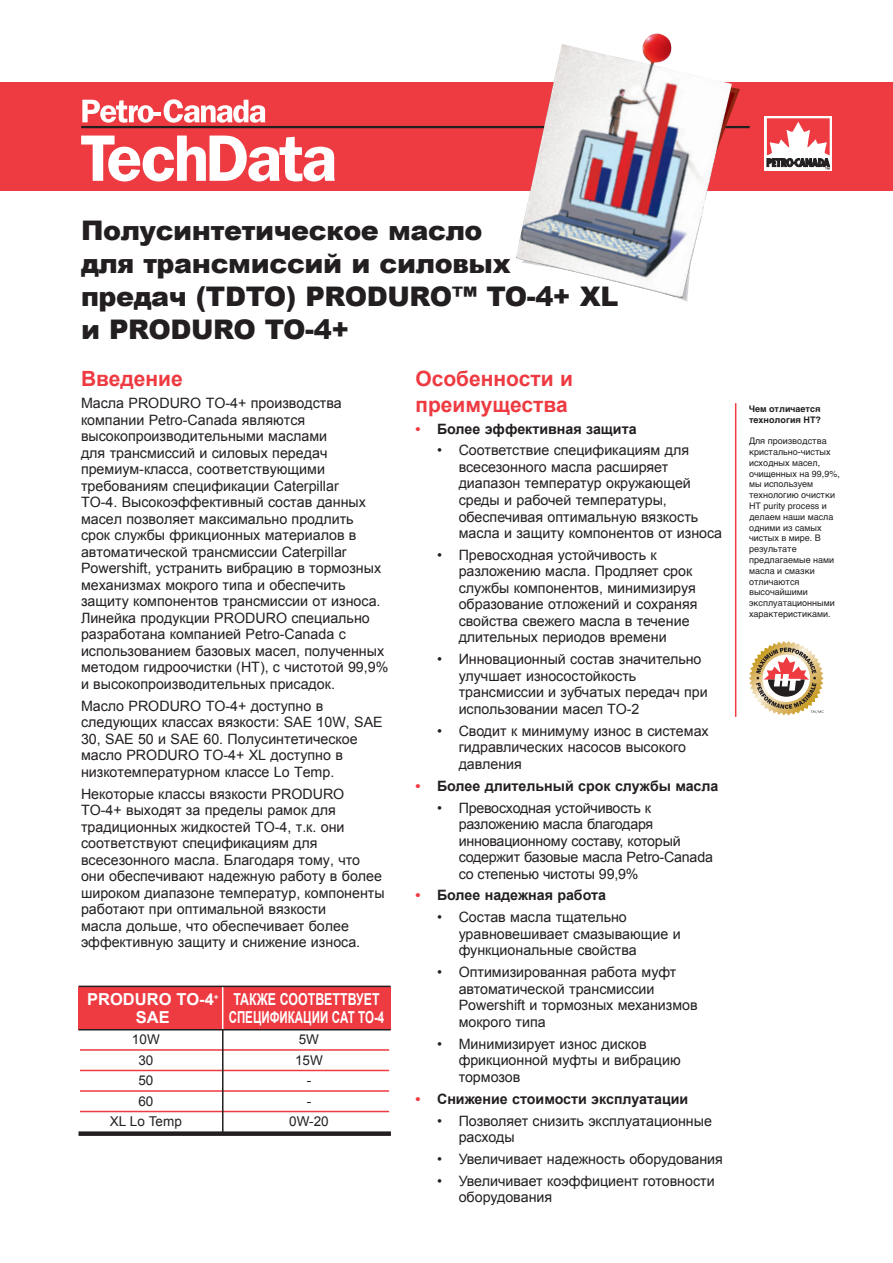
<style>
.page{position:relative;width:893px;height:1263px;background:#fff}
.page>*{position:absolute;margin:0;border:0;box-sizing:border-box;transform-origin:0 0}
.t1{font:900 27px/33px "Arial";letter-spacing:-.015em;color:#231f20}
.t2{font:700 21px/25.2px "Arial";color:#ee3a41}
.t3{font:700 16.5px/18px "Arial";color:#fff}
.t4{font:700 16.5px "Arial";color:#fff;scale:.7 1}
.t5{font:14.25px/16.5px "Arial";color:#231f20}
.t6{font:700 14.25px "Arial";color:#231f20}
.t7{font:13.5px "Arial";color:#231f20}
.t8{font:9px/10.8px "Helvetica";color:#231f20}
.t9{font:700 9px/10.8px "Helvetica";color:#231f20}
.s1{color:#ee3a41}
</style>
<div class="page">
<div style="left:0;top:82px;width:893px;height:109px;background:#ee3a41"></div>
<hr style="left:81px;top:126px;width:669px;height:2px;background:#231f20">
<svg style="left:82px;top:99px;width:183px;height:24px"></svg>
<svg style="left:81px;top:136px;width:254px;height:45px"></svg>
<hr style="left:735px;top:403px;width:1px;height:314px;background:#ee3a41">
<svg style="left:764px;top:116px;width:68px;height:55px"></svg>
<svg style="left:767px;top:118px;width:63px;height:52px"></svg>
<svg style="left:749px;top:641px;width:75px;height:74px"></svg>
<img style="left:516px;top:34px;width:216px;height:264px">
<div style="left:79px;top:987px;width:312px;height:42px;background:#ee3a41"></div>
<hr style="left:80px;top:1049px;width:309px;height:2px;background:#ee3a41">
<hr style="left:80px;top:1070px;width:309px;height:1px;background:#ee3a41">
<hr style="left:80px;top:1090px;width:309px;height:2px;background:#ee3a41">
<hr style="left:80px;top:1111px;width:309px;height:1px;background:#ee3a41">
<div style="left:79px;top:1131px;width:312px;height:5px;background:#231f20"></div>
<hr style="left:222px;top:1029px;width:2px;height:104px;background:#231f20">
<hr style="left:222px;top:986px;width:1px;height:44px;background:#fff">
<hr style="left:79px;top:986px;width:312px;height:1px;background:#231f20">
<hr style="left:79px;top:1029px;width:312px;height:1px;background:#231f20">
<h1 class="t1" style="left:81px;top:213px;width:539px">ПОЛУСИНТЕТИЧЕСКОЕ МАСЛО<br>ДЛЯ ТРАНСМИССИЙ И СИЛОВЫХ<br>ПРЕДАЧ (TDTO) PRODURO™ TO-4+ XL<br>И PRODURO TO-4+</h1>
<h2 class="t2" style="left:81px;top:367px;width:103px">Введение</h2>
<p class="t5" style="left:81px;top:395px;width:309px">Масла PRODURO TO-4+ производства компании Petro-Canada являются высокопроизводительными маслами<br>для трансмиссий и силовых передач премиум-класса, соответствующими требованиям спецификации Caterpillar<br>TO-4. Высокоэффективный состав данных масел позволяет максимально продлить<br>срок службы фрикционных материалов в автоматической трансмиссии Caterpillar Рowershift, устранить вибрацию в тормозных механизмах мокрого типа и обеспечить защиту компонентов трансмиссии от износа.<br>Линейка продукции PRODURO специально разработана компанией Petro-Canada с использованием базовых масел, полученных методом гидроочистки (НТ), с чистотой 99,9% и высокопроизводительных присадок.</p>
<p class="t5" style="left:81px;top:698px;width:303px">Масло PRODURO TO-4+ доступно в следующих классах вязкости: SAE 10W, SAE 30, SAE 50 и SAE 60. Полусинтетическое масло PRODURO TO-4+ XL доступно в низкотемпературном классе Lo Temp.</p>
<p class="t5" style="left:81px;top:786px;width:305px">Некоторые классы вязкости PRODURO TO-4+ выходят за пределы рамок для традиционных жидкостей TO-4, т.к. они соответствуют спецификациям для всесезонного масла. Благодаря тому, что они обеспечивают надежную работу в более широком диапазоне температур, компоненты работают при оптимальной вязкости<br>масла дольше, что обеспечивает более эффективную защиту и снижение износа.</p>
<h2 class="t2" style="left:415px;top:367px;width:159px">Особенности и преимущества</h2>
<p class="t6" style="left:415px;top:419px;width:223px"><span class="s1">•</span> Более эффективная защита</p>
<p class="t5" style="left:459px;top:442px;width:265px;text-indent:-22px">• Соответствие спецификациям для всесезонного масла расширяет диапазон температур окружающей среды и рабочей температуры, обеспечивая оптимальную вязкость масла и защиту компонентов от износа</p>
<p class="t5" style="left:459px;top:547px;width:240px;text-indent:-22px">• Превосходная устойчивость к разложению масла. Продляет срок службы компонентов, минимизируя образование отложений и сохраняя свойства свежего масла в течение длительных периодов времени</p>
<p class="t5" style="left:459px;top:651px;width:251px;text-indent:-22px">• Инновационный состав значительно улучшает износостойкость трансмиссии и зубчатых передач при использовании масел TO-2</p>
<p class="t5" style="left:459px;top:723px;width:252px;text-indent:-22px">• Сводит к минимуму износ в системах гидравлических насосов высокого давления</p>
<p class="t6" style="left:415px;top:776px;width:305px"><span class="s1">•</span> Более длительный срок службы масла</p>
<p class="t5" style="left:459px;top:799px;width:256px;text-indent:-22px">• Превосходная устойчивость к разложению масла благодаря инновационному составу, который содержит базовые масла Petro-Canada со степенью чистоты 99,9%</p>
<p class="t6" style="left:415px;top:886px;width:192px"><span class="s1">•</span> Более надежная работа</p>
<p class="t5" style="left:459px;top:909px;width:223px;text-indent:-22px">• Состав масла тщательно уравновешивает смазывающие и функциональные свойства</p>
<p class="t5" style="left:459px;top:964px;width:241px;text-indent:-22px">• Оптимизированная работа муфт автоматической трансмиссии<br>Рowershift и тормозных механизмов мокрого типа</p>
<p class="t5" style="left:459px;top:1035px;width:224px;text-indent:-22px">• Минимизирует износ дисков фрикционной муфты и вибрацию тормозов</p>
<p class="t6" style="left:415px;top:1089px;width:274px"><span class="s1">•</span> Снижение стоимости эксплуатации</p>
<p class="t5" style="left:459px;top:1112px;width:255px;text-indent:-22px">• Позволяет снизить эксплуатационные расходы</p>
<p class="t5" style="left:437px;top:1151px;width:287px">• Увеличивает надежность оборудования</p>
<p class="t5" style="left:459px;top:1173px;width:257px;text-indent:-22px">• Увеличивает коэффициент готовности оборудования</p>
<p class="t3" style="left:136px;top:991px;width:245px;text-indent:-49px">PRODURO TO-4<sup>+</sup> ТАКЖЕ СООТВЕТТВУЕТ<br>SAE</p>
<p class="t4" style="left:229px;top:1006px;width:224px">СПЕЦИФИКАЦИИ CAT TO-4</p>
<p class="t7" style="left:132px;top:1031px;width:29px">10W</p>
<p class="t7" style="left:299px;top:1031px;width:22px">5W</p>
<p class="t7" style="left:138px;top:1051px;width:17px">30</p>
<p class="t7" style="left:295px;top:1051px;width:29px">15W</p>
<p class="t7" style="left:138px;top:1072px;width:17px">50</p>
<p class="t7" style="left:307px;top:1072px;width:6px">-</p>
<p class="t7" style="left:138px;top:1092px;width:17px">60</p>
<p class="t7" style="left:307px;top:1092px;width:6px">-</p>
<p class="t7" style="left:110px;top:1113px;width:74px">XL Lo Temp</p>
<p class="t7" style="left:289px;top:1113px;width:41px">0W-20</p>
<p class="t9" style="left:749px;top:403px;width:74px">Чем отличается технология HT?</p>
<p class="t8" style="left:749px;top:436px;width:92px">Для производства кристально-чистых исходных масел, очищенных на 99,9%, мы используем технологию очистки<br>HT purity process и делаем наши масла одними из самых чистых в мире. В результате предлагаемые нами масла и смазки отличаются высочайшими эксплуатационными характеристиками.</p>
</div>
